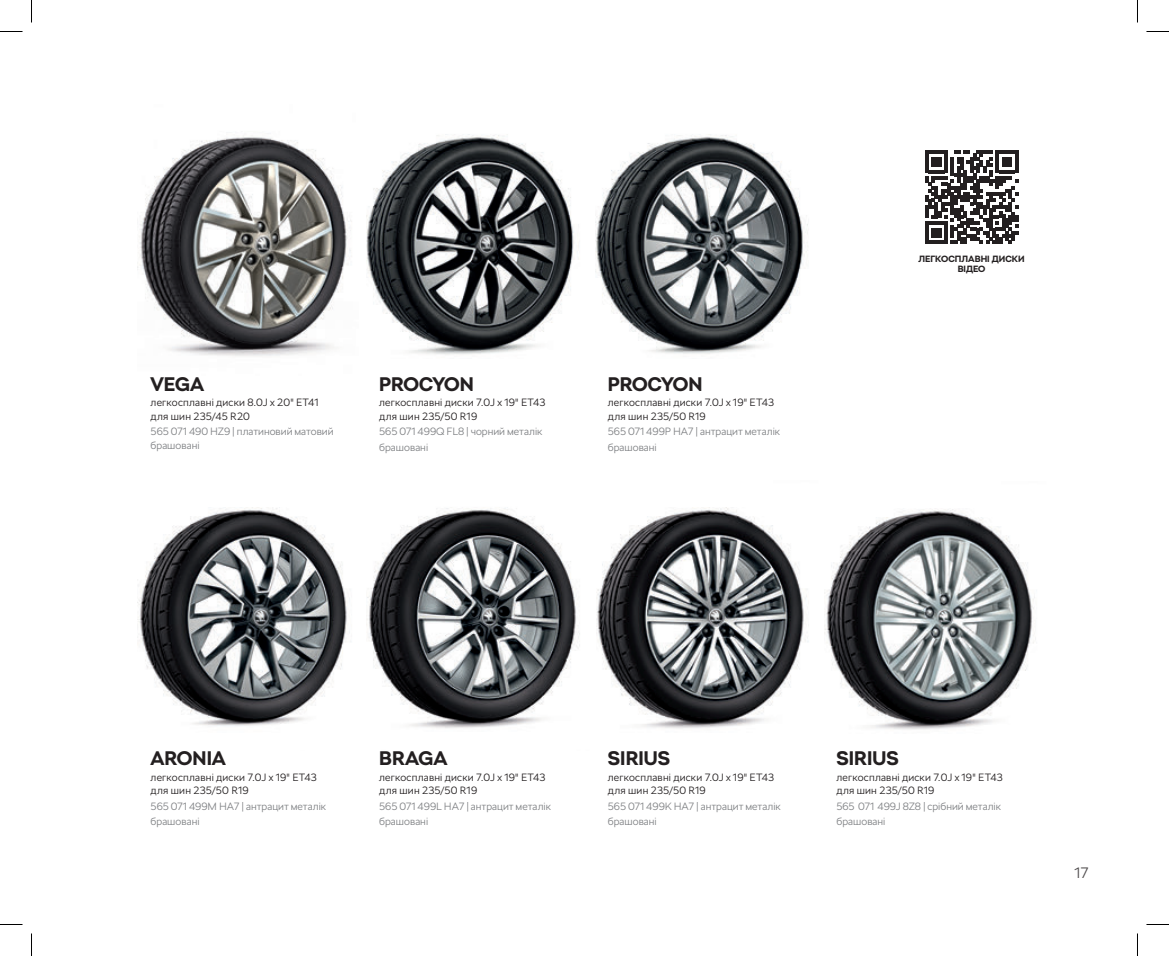
<style>
.page{position:relative;width:1169px;height:956px;background:#fff}
.page>*{position:absolute;margin:0;border:0;box-sizing:border-box;transform-origin:0 0}
.t1{font:700 19.5px "SKODA Next";color:#231f20}
.t2{font:300 15px "SKODA Next";color:#231f20}
.t3{font:300 10.5px/13.5px "SKODA Next";letter-spacing:.02em;color:#231f20}
.t4{font:300 10.5px/15.6px "SKODA Next";color:#808285}
.t5{font:700 9px/10.8px "SKODA Next";color:#231f20;text-align:center}
</style>
<div class="page">
<img style="left:139px;top:136px;width:213px;height:220px">
<img style="left:138px;top:507px;width:898px;height:223px">
<img style="left:366px;top:134px;width:442px;height:221px">
<svg style="left:925px;top:151px;width:93px;height:93px"></svg>
<svg style="left:0;top:31px;width:22px;height:1px"></svg>
<svg style="left:1146px;top:31px;width:23px;height:1px"></svg>
<svg style="left:0;top:924px;width:22px;height:1px"></svg>
<svg style="left:1146px;top:924px;width:23px;height:1px"></svg>
<svg style="left:31px;top:0;width:1px;height:23px"></svg>
<svg style="left:31px;top:933px;width:1px;height:23px"></svg>
<svg style="left:1137px;top:0;width:1px;height:23px"></svg>
<svg style="left:1137px;top:933px;width:1px;height:23px"></svg>
<h1 class="t1" style="left:151px;top:372px;width:55px">VEGA</h1>
<p class="t3" style="left:151px;top:396px;width:169px">легкосплавні диски 8.0J x 20" ET41 для шин 235/45 R20</p>
<p class="t4" style="left:151px;top:425px;width:184px;line-height:13.5px">565 071 490 HZ9 | платиновий матовий брашовані</p>
<h1 class="t1" style="left:379px;top:372px;width:96px">PROCYON</h1>
<p class="t3" style="left:379px;top:396px;width:168px">легкосплавні диски 7.0J x 19" ET43 для шин 235/50 R19</p>
<p class="t4" style="left:379px;top:424px;width:165px">565 071 499Q FL8 | чорний металік брашовані</p>
<h1 class="t1" style="left:608px;top:372px;width:96px">PROCYON</h1>
<p class="t3" style="left:608px;top:396px;width:168px">легкосплавні диски 7.0J x 19" ET43 для шин 235/50 R19</p>
<p class="t4" style="left:608px;top:424px;width:174px">565 071 499P HA7 | антрацит металік брашовані</p>
<p class="t5" style="left:918px;top:253px;width:107px">ЛЕГКОСПЛАВНІ ДИСКИ<br>ВІДЕО</p>
<h1 class="t1" style="left:151px;top:746px;width:77px">ARONIA</h1>
<p class="t3" style="left:151px;top:770px;width:168px">легкосплавні диски 7.0J x 19" ET43 для шин 235/50 R19</p>
<p class="t4" style="left:151px;top:798px;width:177px">565 071 499M HA7 | антрацит металік брашовані</p>
<h1 class="t1" style="left:379px;top:746px;width:70px">BRAGA</h1>
<p class="t3" style="left:379px;top:770px;width:168px">легкосплавні диски 7.0J x 19" ET43 для шин 235/50 R19</p>
<p class="t4" style="left:379px;top:798px;width:173px">565 071 499L HA7 | антрацит металік брашовані</p>
<h1 class="t1" style="left:608px;top:746px;width:64px">SIRIUS</h1>
<p class="t3" style="left:608px;top:770px;width:168px">легкосплавні диски 7.0J x 19" ET43 для шин 235/50 R19</p>
<p class="t4" style="left:608px;top:798px;width:174px">565 071 499K HA7 | антрацит металік брашовані</p>
<h1 class="t1" style="left:836px;top:746px;width:64px">SIRIUS</h1>
<p class="t3" style="left:836px;top:770px;width:168px">легкосплавні диски 7.0J x 19" ET43 для шин 235/50 R19</p>
<p class="t4" style="left:836px;top:798px;width:166px">565 071 499J 8Z8 | срібний металік брашовані</p>
<h2 class="t2" style="left:1074px;top:864px;width:16px">17</h2>
</div>
